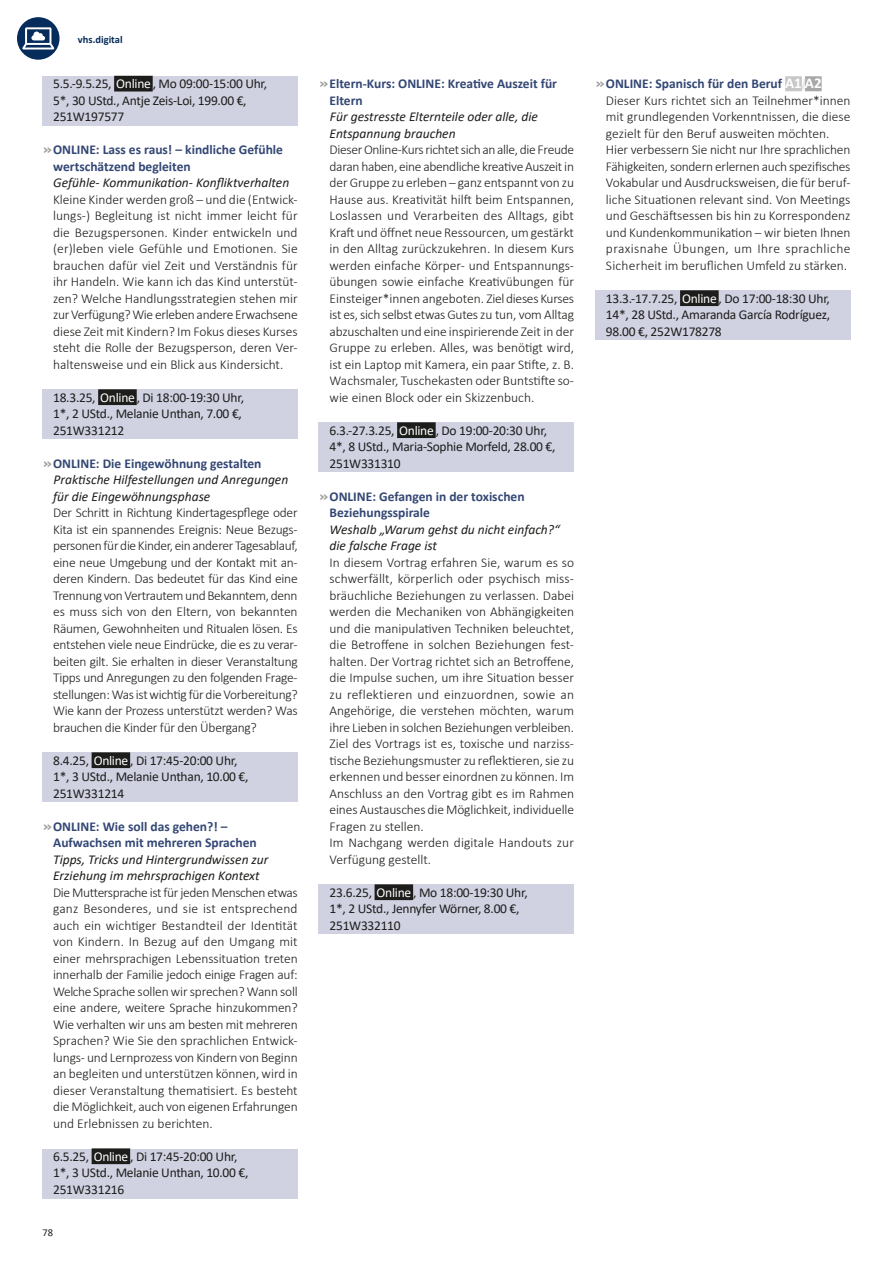
<style>
.page{position:relative;width:893px;height:1263px;background:#fff}
.page>*{position:absolute;margin:0;border:0;box-sizing:border-box;transform-origin:0 0}
.t1{font:300 13.5px/16.5px "Calibri";color:#1d1d1b;text-align:justify}
.t2{font:13.5px/16.5px "Calibri";letter-spacing:-.02em;color:#1d1d1b}
.t3{font:italic 13.5px/16.5px "Calibri";color:#1d1d1b}
.t4{font:700 13.5px/16.5px "Calibri";color:#334774}
.t5{font:700 10.5px "Calibri";color:#062c5b}
.t6{font:10.5px "Calibri";color:#1d1d1b}
.s1{color:#fff}
.s2{font-family:"Verdana";font-size:12px;color:#9d9d9d}
.s3{font-family:"Verdana";font-weight:700;font-style:normal;font-size:12px;color:#9d9d9d}
.s4{font-weight:700;font-style:normal;color:#334774}
.s5{font-family:"Verdana";font-weight:700;font-size:12px;color:#9d9d9d}
.s6{font-weight:700;color:#334774}
.s7{font-weight:700;font-size:15px;color:#fff}
.s8{font-weight:700;font-style:italic;color:#e2e4ee}
</style>
<div class="page">
<div style="left:17px;top:17px;width:43px;height:43px;background:#062c5b;border-radius:50%"></div>
<svg style="left:22px;top:27px;width:32px;height:22px"></svg>
<div style="left:43px;top:76px;width:255px;height:50px;background:#d0d2e2"></div>
<div style="left:114px;top:76px;width:39px;height:16px;background:#1d1d1b"></div>
<div style="left:43px;top:390px;width:255px;height:49px;background:#d0d2e2"></div>
<div style="left:98px;top:389px;width:39px;height:16px;background:#1d1d1b"></div>
<div style="left:43px;top:753px;width:255px;height:49px;background:#d0d2e2"></div>
<div style="left:92px;top:752px;width:38px;height:16px;background:#1d1d1b"></div>
<div style="left:43px;top:1149px;width:255px;height:49px;background:#d0d2e2"></div>
<div style="left:92px;top:1148px;width:38px;height:16px;background:#1d1d1b"></div>
<div style="left:319px;top:423px;width:255px;height:49px;background:#d0d2e2"></div>
<div style="left:397px;top:422px;width:39px;height:16px;background:#1d1d1b"></div>
<div style="left:319px;top:885px;width:255px;height:49px;background:#d0d2e2"></div>
<div style="left:375px;top:884px;width:38px;height:16px;background:#1d1d1b"></div>
<div style="left:785px;top:76px;width:17px;height:15px;background:#c7c7c6"></div>
<div style="left:805px;top:76px;width:17px;height:15px;background:#a8a8a8"></div>
<div style="left:595px;top:291px;width:255px;height:49px;background:#d0d2e2"></div>
<div style="left:680px;top:290px;width:39px;height:16px;background:#1d1d1b"></div>
<p class="t5" style="left:78px;top:32px;width:46px">vhs.digital</p>
<p class="t2" style="left:53px;top:75px;width:216px">5.5.-9.5.25, <span class="s1">Online</span> , Mo 09:00-15:00 Uhr,<br>5*, 30 UStd., Antje Zeis-Loi, 199.00 €,<br>251W197577</p>
<p class="t4" style="left:53px;top:141px;width:231px;text-indent:-11px"><span class="s2">»</span>ONLINE: Lass es raus! – kindliche Gefühle wertschätzend begleiten</p>
<p class="t3" style="left:53px;top:174px;width:238px">Gefühle- Kommunikation- Konfliktverhalten</p>
<p class="t1" style="left:53px;top:191px;width:246px">Kleine Kinder werden groß – und die (Entwick&shy;lungs-) Begleitung ist nicht immer leicht für die Bezugspersonen. Kinder entwickeln und (er)leben viele Gefühle und Emotionen. Sie brauchen dafür viel Zeit und Verständnis für ihr Handeln. Wie kann ich das Kind unterstüt&shy;zen? Welche Handlungsstrategien stehen mir zur Verfügung? Wie erleben andere Erwachsene diese Zeit mit Kindern? Im Fokus dieses Kurses steht die Rolle der Bezugsperson, deren Ver&shy;haltensweise und ein Blick aus Kindersicht.</p>
<p class="t2" style="left:53px;top:389px;width:192px">18.3.25, <span class="s1">Online</span> , Di 18:00-19:30 Uhr,<br>1*, 2 UStd., Melanie Unthan, 7.00 €,<br>251W331212</p>
<p class="t3" style="left:53px;top:454px;width:237px;text-indent:-11px"><span class="s3">»</span><span class="s4">ONLINE: Die Eingewöhnung gestalten<br></span>Praktische Hilfestellungen und Anregungen für die Eingewöhnungsphase</p>
<p class="t1" style="left:53px;top:504px;width:246px">Der Schritt in Richtung Kindertagespflege oder Kita ist ein spannendes Ereignis: Neue Bezugs&shy;personen für die Kinder, ein anderer Tagesablauf, eine neue Umgebung und der Kontakt mit an&shy;deren Kindern. Das bedeutet für das Kind eine Trennung von Vertrautem und Bekanntem, denn es muss sich von den Eltern, von bekannten Räumen, Gewohnheiten und Ritualen lösen. Es entstehen viele neue Eindrücke, die es zu verar&shy;beiten gilt. Sie erhalten in dieser Veranstaltung Tipps und Anregungen zu den folgenden Frage&shy;stellungen: Was ist wichtig für die Vorbereitung?<br>Wie kann der Prozess unterstützt werden? Was brauchen die Kinder für den Übergang?</p>
<p class="t2" style="left:53px;top:752px;width:197px">8.4.25, <span class="s1">Online</span> , Di 17:45-20:00 Uhr,<br>1*, 3 UStd., Melanie Unthan, 10.00 €,<br>251W331214</p>
<p class="t4" style="left:53px;top:818px;width:205px;text-indent:-11px"><span class="s2">»</span>ONLINE: Wie soll das gehen?! –<br>Aufwachsen mit mehreren Sprachen</p>
<p class="t3" style="left:53px;top:850px;width:217px">Tipps, Tricks und Hintergrundwissen zur<br>Erziehung im mehrsprachigen Kontext</p>
<p class="t1" style="left:53px;top:884px;width:246px">Die Muttersprache ist für jeden Menschen etwas ganz Besonderes, und sie ist entsprechend auch ein wichtiger Bestandteil der Identität von Kindern. In Bezug auf den Umgang mit einer mehrsprachigen Lebenssituation treten innerhalb der Familie jedoch einige Fragen auf:<br>Welche Sprache sollen wir sprechen? Wann soll eine andere, weitere Sprache hinzukommen?<br>Wie verhalten wir uns am besten mit mehreren Sprachen? Wie Sie den sprachlichen Entwick&shy;lungs- und Lernprozess von Kindern von Beginn an begleiten und unterstützen können, wird in dieser Veranstaltung thematisiert. Es besteht die Möglichkeit, auch von eigenen Erfahrungen und Erlebnissen zu berichten.</p>
<p class="t2" style="left:53px;top:1148px;width:197px">6.5.25, <span class="s1">Online</span> , Di 17:45-20:00 Uhr,<br>1*, 3 UStd., Melanie Unthan, 10.00 €,<br>251W331216</p>
<p class="t6" style="left:43px;top:1225px;width:12px">78</p>
<p class="t4" style="left:330px;top:75px;width:229px;text-indent:-11px"><span class="s2">»</span>Eltern-Kurs: ONLINE: Kreative Auszeit für<br>Eltern</p>
<p class="t3" style="left:330px;top:108px;width:210px">Für gestresste Elternteile oder alle, die<br>Entspannung brauchen</p>
<p class="t1" style="left:330px;top:141px;width:246px">Dieser Online-Kurs richtet sich an alle, die Freude daran haben, eine abendliche kreative Auszeit in der Gruppe zu erleben – ganz entspannt von zu Hause aus. Kreativität hilft beim Entspannen, Loslassen und Verarbeiten des Alltags, gibt Kraft und öffnet neue Ressourcen, um gestärkt in den Alltag zurückzukehren. In diesem Kurs werden einfache Körper- und Entspannungs&shy;übungen sowie einfache Kreativübungen für Einsteiger*innen angeboten. Ziel dieses Kurses ist es, sich selbst etwas Gutes zu tun, vom Alltag abzuschalten und eine inspirierende Zeit in der Gruppe zu erleben. Alles, was benötigt wird, ist ein Laptop mit Kamera, ein paar Stifte, z. B.<br>Wachsmaler, Tuschekasten oder Buntstifte so&shy;wie einen Block oder ein Skizzenbuch.</p>
<p class="t2" style="left:330px;top:422px;width:228px">6.3.-27.3.25, <span class="s1">Online</span> , Do 19:00-20:30 Uhr,<br>4*, 8 UStd., Maria-Sophie Morfeld, 28.00 €,<br>251W331310</p>
<p class="t4" style="left:330px;top:488px;width:197px;text-indent:-11px"><span class="s2">»</span>ONLINE: Gefangen in der toxischen<br>Beziehungsspirale</p>
<p class="t3" style="left:330px;top:520px;width:232px">Weshalb „Warum gehst du nicht einfach?“ die falsche Frage ist</p>
<p class="t1" style="left:330px;top:554px;width:246px;text-align:left">In diesem Vortrag erfahren Sie, warum es so schwerfällt, körperlich oder psychisch miss&shy;bräuchliche Beziehungen zu verlassen. Dabei werden die Mechaniken von Abhängigkeiten und die manipulativen Techniken beleuchtet, die Betroffene in solchen Beziehungen fest&shy;halten. Der Vortrag richtet sich an Betroffene, die Impulse suchen, um ihre Situation besser zu reflektieren und einzuordnen, sowie an Angehörige, die verstehen möchten, warum ihre Lieben in solchen Beziehungen verbleiben.<br>Ziel des Vortrags ist es, toxische und narziss&shy;tische Beziehungsmuster zu reflektieren, sie zu erkennen und besser einordnen zu können. Im Anschluss an den Vortrag gibt es im Rahmen eines Austausches die Möglichkeit, individuelle Fragen zu stellen.<br>Im Nachgang werden digitale Handouts zur Verfügung gestellt.</p>
<p class="t2" style="left:330px;top:884px;width:200px">23.6.25, <span class="s1">Online</span> , Mo 18:00-19:30 Uhr,<br>1*, 2 UStd., Jennyfer Wörner, 8.00 €,<br>251W332110</p>
<p class="t1" style="left:606px;top:75px;width:246px;text-align:left;text-indent:-11px"><span class="s5">»</span><span class="s6">ONLINE: Spanisch für den Beruf</span> <span class="s7">A1</span><span class="s8">/</span><span class="s7">A2<br></span>Dieser Kurs richtet sich an Teilnehmer*innen mit grundlegenden Vorkenntnissen, die diese gezielt für den Beruf ausweiten möchten.<br>Hier verbessern Sie nicht nur Ihre sprachlichen Fähigkeiten, sondern erlernen auch spezifisches Vokabular und Ausdrucksweisen, die für beruf&shy;liche Situationen relevant sind. Von Meetings und Geschäftsessen bis hin zu Korrespondenz und Kundenkommunikation – wir bieten Ihnen praxisnahe Übungen, um Ihre sprachliche Sicherheit im beruflichen Umfeld zu stärken.</p>
<p class="t2" style="left:606px;top:290px;width:226px;text-align:justify">13.3.-17.7.25, <span class="s1">Online</span> , Do 17:00-18:30 Uhr, 14*, 28 UStd., Amaranda García Rodríguez, 98.00 €, 252W178278</p>
</div>
